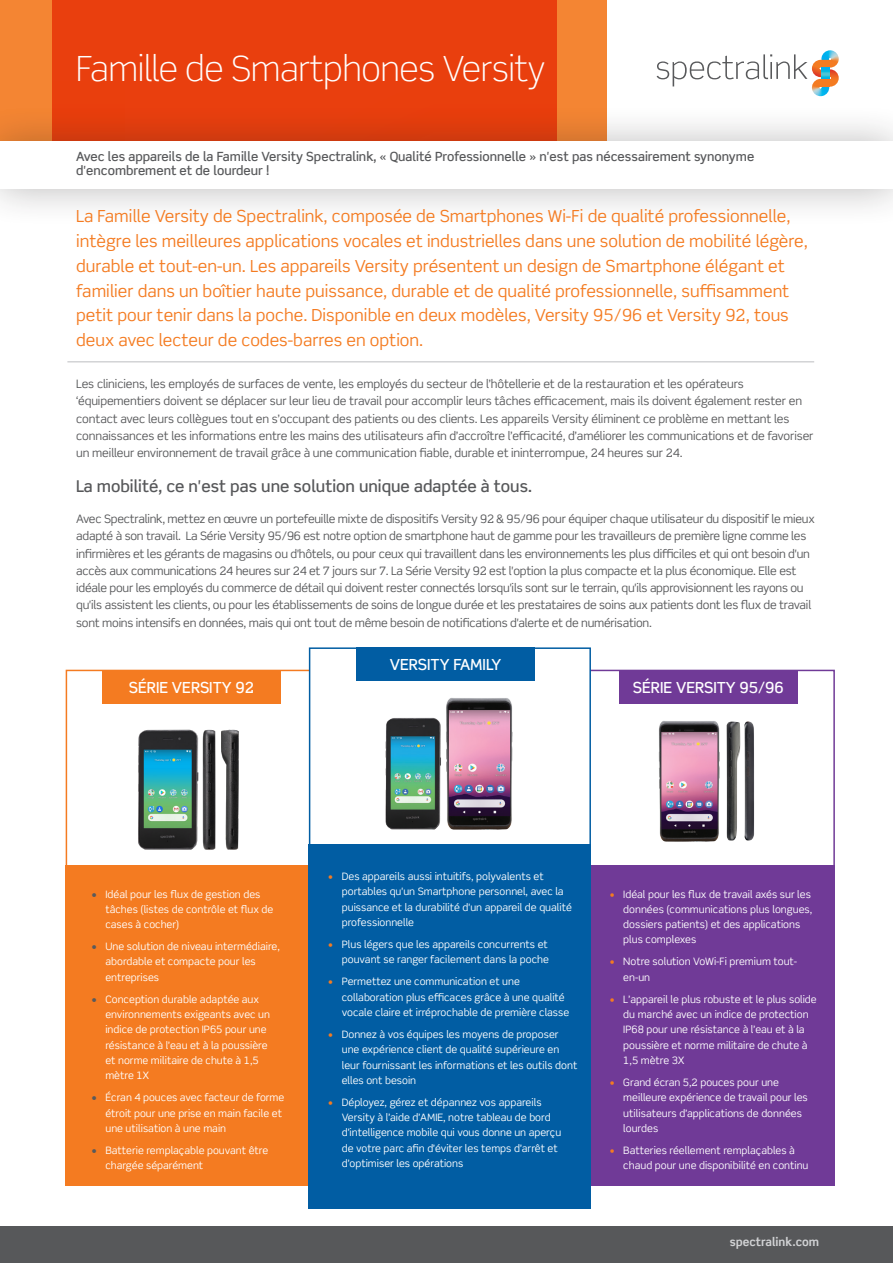
<style>
.page{position:relative;width:893px;height:1263px;background:#fff}
.page>*{position:absolute;margin:0;border:0;box-sizing:border-box;transform-origin:0 0}
.t1{font:300 34.65px "Scene Pro";letter-spacing:-.01em;color:#fff}
.t2{font:16.65px/24.8px "Scene Std";color:#f47b21}
.Body{font:500 16.35px "Scene Std";color:#57585a}
.t3{font:500 15.3px "Scene Std";color:#fff}
.t4{font:500 12.6px/14.1px "Scene Std";color:#57585a}
.Body-2{font:11.7px/17.2px "Scene Std";letter-spacing:-.02em;color:#57585a}
.Body-3{font:700 11.7px "Scene Std";color:#d1d2d4}
.t5{font:10.2px/15.3px "Scene Std";color:#fff}
.s1{font-weight:700;color:#585a5c}
.s2{color:#f47b21}
</style>
<div class="page">
<div style="left:0;top:0;width:607px;height:153px;background:#f48533"></div>
<div style="left:53px;top:0;width:504px;height:153px;background:#e93f0e"></div>
<div style="left:0;top:104px;width:893px;height:123px;background:#231f20;opacity:.31"></div>
<div style="left:0;top:142px;width:893px;height:47px;background:#fff"></div>
<hr style="left:67px;top:361px;width:747px;height:1px;background:#bcbdc0">
<div style="left:0;top:1226px;width:893px;height:37px;background:#57585a"></div>
<img style="left:812px;top:88px;width:18px;height:8px">
<img style="left:823px;top:50px;width:14px;height:4px">
<svg style="left:657px;top:54px;width:182px;height:34px"></svg>
<div style="left:66px;top:865px;width:250px;height:321px;background:#f47b21"></div>
<div style="left:102px;top:670px;width:179px;height:34px;background:#f47b21"></div>
<div style="left:584px;top:865px;width:250px;height:321px;background:#703a97"></div>
<div style="left:619px;top:670px;width:179px;height:34px;background:#703a97"></div>
<div style="left:309px;top:647px;width:282px;height:543px;background:#fff;border:2px solid #015da3"></div>
<div style="left:309px;top:844px;width:282px;height:365px;background:#015da3"></div>
<img style="left:385px;top:698px;width:128px;height:132px">
<img style="left:744px;top:721px;width:10px;height:119px">
<img style="left:726px;top:722px;width:14px;height:119px">
<img style="left:658px;top:721px;width:62px;height:120px">
<img style="left:138px;top:729px;width:101px;height:121px">
<div style="left:356px;top:648px;width:179px;height:33px;background:#015da3"></div>
<h3 class="t1" style="left:76px;top:48px;width:471px">Famille de Smartphones Versity</h3>
<h2 class="t4" style="left:76px;top:150px;width:680px">Avec les appareils de la Famille Versity Spectralink, « Qualité Professionnelle » n'est pas nécessairement synonyme d'encombrement et de lourdeur !</h2>
<h2 class="t2" style="left:76px;top:204px;width:733px">La Famille Versity de Spectralink, composée de Smartphones Wi-Fi de qualité professionnelle, intègre les meilleures applications vocales et industrielles dans une solution de mobilité légère, durable et tout-en-un. Les appareils Versity présentent un design de Smartphone élégant et familier dans un boîtier haute puissance, durable et de qualité professionnelle, suffisamment petit pour tenir dans la poche. Disponible en deux modèles, Versity 95/96 et Versity 92, tous deux avec lecteur de codes-barres en option.</h2>
<p class="Body-2" style="left:76px;top:375px;width:739px">Les cliniciens, les employés de surfaces de vente, les employés du secteur de l’hôtellerie et de la restauration et les opérateurs ‘équipementiers doivent se déplacer sur leur lieu de travail pour accomplir leurs tâches efficacement, mais ils doivent également rester en contact avec leurs collègues tout en s’occupant des patients ou des clients. Les appareils Versity éliminent ce problème en mettant les connaissances et les informations entre les mains des utilisateurs afin d’accroître l’efficacité, d’améliorer les communications et de favoriser un meilleur environnement de travail grâce à une communication fiable, durable et ininterrompue, 24 heures sur 24.</p>
<p class="Body" style="left:76px;top:476px;width:457px">La mobilité, ce n'est pas une solution unique adaptée à tous.</p>
<p class="Body-2" style="left:76px;top:510px;width:740px">Avec Spectralink, mettez en œuvre un portefeuille mixte de dispositifs Versity 92 &amp; 95/96 pour équiper chaque utilisateur du dispositif le mieux adapté à son travail. La Série Versity 95/96 est notre option de smartphone haut de gamme pour les travailleurs de première ligne comme les infirmières et les gérants de magasins ou d'hôtels, ou pour ceux qui travaillent dans les environnements les plus difficiles et qui ont besoin d'un accès aux communications 24 heures sur 24 et 7 jours sur 7. La Série Versity 92 est l'option la plus compacte et la plus économique. Elle est idéale pour les employés du commerce de détail qui doivent rester connectés lorsqu'ils sont sur le terrain, qu'ils approvisionnent les rayons ou qu'ils assistent les clients, ou pour les établissements de soins de longue durée et les prestataires de soins aux patients dont les flux de travail sont moins intensifs en données, mais qui ont tout de même besoin de notifications d'alerte et de numérisation.</p>
<h3 class="t3" style="left:129px;top:678px;width:127px">SÉRIE VERSITY 92</h3>
<h3 class="t3" style="left:390px;top:655px;width:113px">VERSITY FAMILY</h3>
<h3 class="t3" style="left:633px;top:678px;width:152px">SÉRIE VERSITY 95/96</h3>
<p class="t5" style="left:105px;top:886px;width:169px;text-indent:-13px"><span class="s1">•</span> Idéal pour les flux de gestion des tâches (listes de contrôle et flux de cases à cocher)</p>
<p class="t5" style="left:105px;top:939px;width:176px;text-indent:-13px"><span class="s1">•</span> Une solution de niveau intermédiaire, abordable et compacte pour les entreprises</p>
<p class="t5" style="left:105px;top:991px;width:166px;text-indent:-13px"><span class="s1">•</span> Conception durable adaptée aux environnements exigeants avec un indice de protection IP65 pour une résistance à l’eau et à la poussière et norme militaire de chute à 1,5 mètre 1X</p>
<p class="t5" style="left:105px;top:1090px;width:180px;text-indent:-13px"><span class="s1">•</span> Écran 4 pouces avec facteur de forme étroit pour une prise en main facile et une utilisation à une main</p>
<p class="t5" style="left:105px;top:1142px;width:164px;text-indent:-13px"><span class="s1">•</span> Batterie remplaçable pouvant être chargée séparément</p>
<p class="t5" style="left:342px;top:868px;width:232px;text-indent:-14px"><span class="s2">•</span> Des appareils aussi intuitifs, polyvalents et portables qu'un Smartphone personnel, avec la puissance et la durabilité d'un appareil de qualité professionnelle</p>
<p class="t5" style="left:328px;top:936px;width:222px;text-align:right"><span class="s2">•</span> Plus légers que les appareils concurrents et pouvant se ranger facilement dans la poche</p>
<p class="t5" style="left:342px;top:974px;width:229px;text-indent:-14px"><span class="s2">•</span> Permettez une communication et une collaboration plus efficaces grâce à une qualité vocale claire et irréprochable de première classe</p>
<p class="t5" style="left:342px;top:1026px;width:237px;text-indent:-14px"><span class="s2">•</span> Donnez à vos équipes les moyens de proposer une expérience client de qualité supérieure en leur fournissant les informations et les outils dont elles ont besoin</p>
<p class="t5" style="left:342px;top:1094px;width:221px;text-indent:-14px"><span class="s2">•</span> Déployez, gérez et dépannez vos appareils Versity à l’aide d’AMIE, notre tableau de bord d’intelligence mobile qui vous donne un aperçu de votre parc afin d’éviter les temps d’arrêt et d’optimiser les opérations</p>
<p class="t5" style="left:623px;top:886px;width:191px;text-indent:-14px"><span class="s2">•</span> Idéal pour les flux de travail axés sur les données (communications plus longues, dossiers patients) et des applications plus complexes</p>
<p class="t5" style="left:623px;top:954px;width:175px;text-indent:-14px"><span class="s2">•</span> Notre solution VoWi-Fi premium tout&shy;en-un</p>
<p class="t5" style="left:623px;top:991px;width:195px;text-indent:-14px"><span class="s2">•</span> L’appareil le plus robuste et le plus solide du marché avec un indice de protection IP68 pour une résistance à l’eau et à la poussière et norme militaire de chute à 1,5 mètre 3X</p>
<p class="t5" style="left:623px;top:1075px;width:186px;text-indent:-14px"><span class="s2">•</span> Grand écran 5,2 pouces pour une meilleure expérience de travail pour les utilisateurs d’applications de données lourdes</p>
<p class="t5" style="left:623px;top:1142px;width:187px;text-indent:-14px"><span class="s2">•</span> Batteries réellement remplaçables à chaud pour une disponibilité en continu</p>
<p class="Body-3" style="left:730px;top:1235px;width:91px">spectralink.com</p>
</div>
